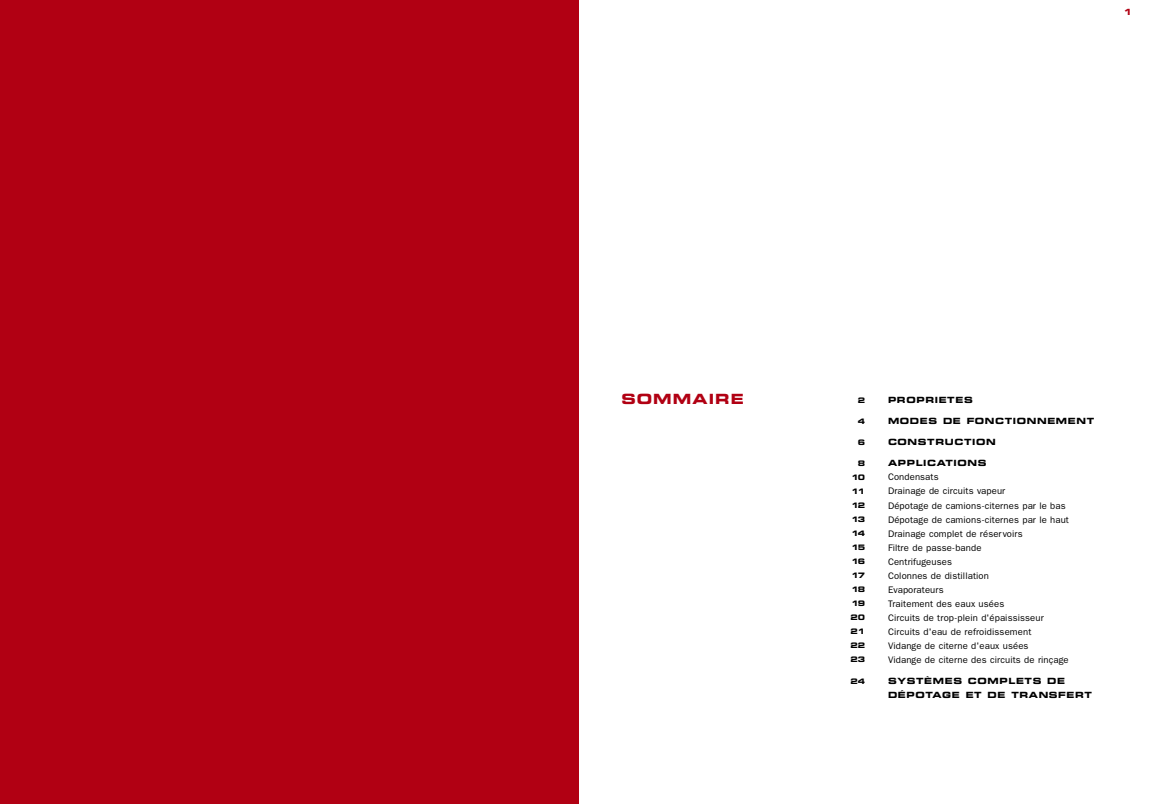
<style>
.page{position:relative;width:1159px;height:804px;background:#fff}
.page>*{position:absolute;margin:0;border:0;box-sizing:border-box;transform-origin:0 0}
.t1{font:700 expanded 14px "Square 721 BT";letter-spacing:.08em;color:#b10013}
.t2{font:9.5px/14px "Franklin Gothic";letter-spacing:.01em;color:#000}
.t3{font:700 expanded 8.5px/14px "Square 721 BT";letter-spacing:.08em;color:#000}
.t4{font:700 expanded 8.5px "Square 721 BT";color:#b10013}
.t5{font:700 expanded 7.5px/14px "Square 721 BT";letter-spacing:-.1em;color:#000;text-align:justify}
</style>
<div class="page">
<div style="left:0;top:0;width:578px;height:803px;background:#b10013"></div>
<p class="t4" style="left:1123px;top:7px;width:10px">1</p>
<h1 class="t1" style="left:621px;top:390px;width:124px">SOMMAIRE</h1>
<p class="t5" style="left:857px;top:393px;width:9px">2</p>
<p class="t5" style="left:857px;top:414px;width:9px">4</p>
<p class="t5" style="left:857px;top:435px;width:9px">6</p>
<p class="t5" style="left:850px;top:456px;width:16px;text-indent:7px">8<br>10<br>11<br>12<br>13<br>14<br>15<br>16<br>17<br>18<br>19<br>20<br>21<br>22<br>23</p>
<p class="t5" style="left:850px;top:673px;width:16px">24</p>
<p class="t3" style="left:887px;top:393px;width:86px">PROPRIETES</p>
<p class="t3" style="left:887px;top:414px;width:208px">MODES DE FONCTIONNEMENT</p>
<p class="t3" style="left:887px;top:435px;width:109px">CONSTRUCTION</p>
<p class="t3" style="left:887px;top:456px;width:100px">APPLICATIONS</p>
<p class="t2" style="left:887px;top:470px;width:182px">Condensats<br>Drainage de circuits vapeur<br>Dépotage de camions-citernes par le bas<br>Dépotage de camions-citernes par le haut<br>Drainage complet de réservoirs<br>Filtre de passe-bande<br>Centrifugeuses<br>Colonnes de distillation<br>Evaporateurs<br>Traitement des eaux usées<br>Circuits de trop-plein d'épaississeur<br>Circuits d'eau de refroidissement<br>Vidange de citerne d'eaux usées<br>Vidange de citerne des circuits de rinçage</p>
<p class="t3" style="left:887px;top:673px;width:205px">SYSTÈMES COMPLETS DE<br>DÉPOTAGE ET DE TRANSFERT</p>
</div>
